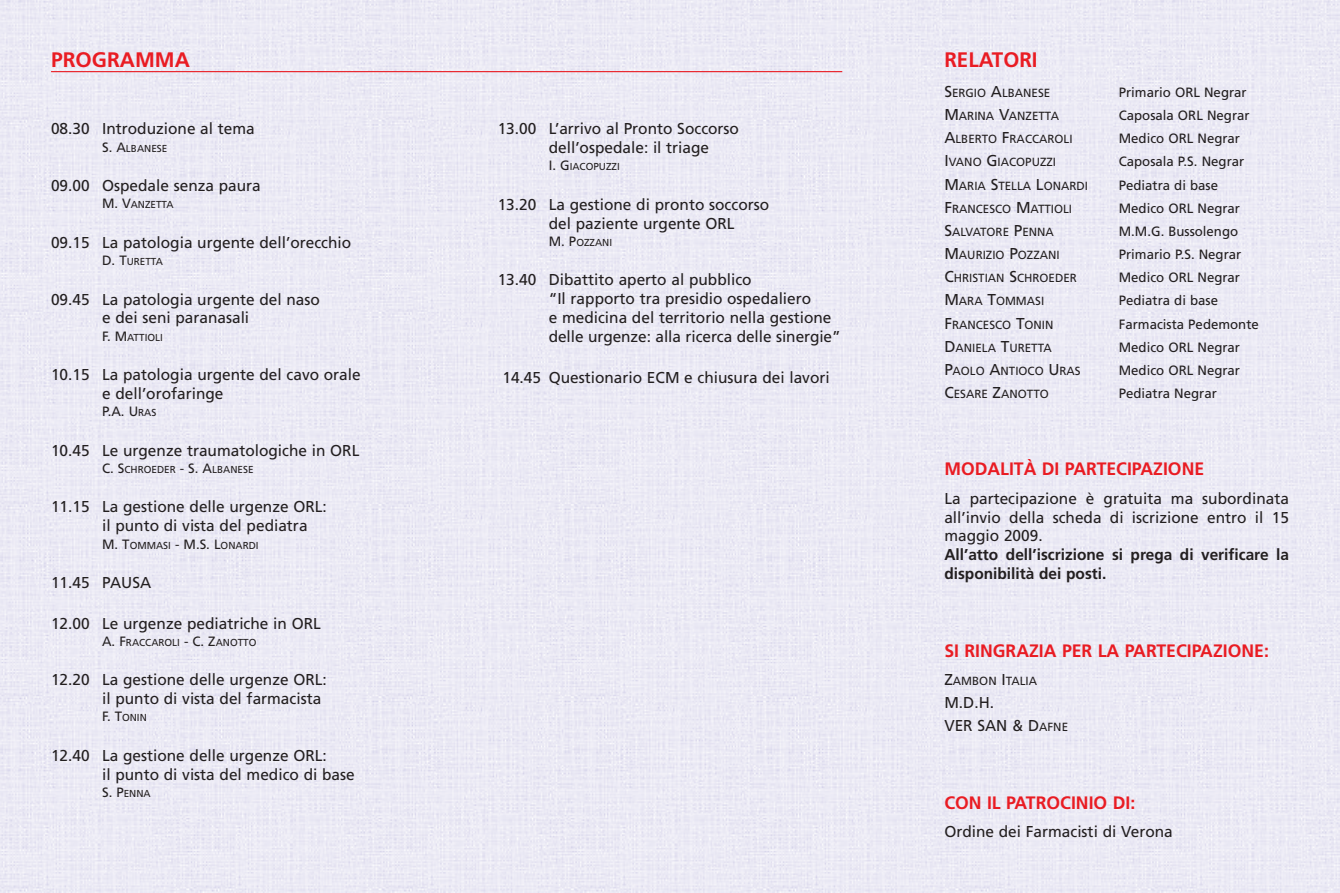
<style>
.page{position:relative;width:1340px;height:893px;background:#fff}
.page>*{position:absolute;margin:0;border:0;box-sizing:border-box;transform-origin:0 0}
.t1{font:700 21px "Frutiger";color:#e91c23}
.t2{font:700 18px "Frutiger";color:#e91c23}
.t3{font:15.75px/18.9px "Frutiger";color:#231f20}
.t4{font:700 15.75px/18.9px "Frutiger";color:#231f20}
.t5{font:13.5px "Frutiger";color:#231f20}
.t6{font:11.85px "Frutiger";color:#231f20}
.t7{font:10.2px "Frutiger";color:#231f20}
.s1{font-size:13.5px}
.s2{font-size:10.2px}
.s3{font-size:15.75px}
.s4{font-size:11.85px}
</style>
<div class="page">
<div style="left:0;top:0;width:1339px;height:893px;background:#ebeaf5"></div>
<hr style="left:51px;top:71px;width:791px;height:1px;background:#e91c23">
<h1 class="t1" style="left:51px;top:51px;width:140px">PROGRAMMA</h1>
<p class="t3" style="left:51px;top:121px;width:205px">08.30 Introduzione al tema</p>
<p class="t7" style="left:102px;top:144px;width:67px"><span class="s1">S. A</span>LBANESE</p>
<p class="t3" style="left:51px;top:177px;width:211px">09.00 Ospedale senza paura</p>
<p class="t7" style="left:102px;top:201px;width:73px"><span class="s1">M. V</span>ANZETTA</p>
<p class="t3" style="left:51px;top:234px;width:302px">09.15 La patologia urgente dell’orecchio</p>
<p class="t7" style="left:102px;top:257px;width:63px"><span class="s1">D. T</span>URETTA</p>
<p class="t3" style="left:102px;top:291px;width:219px;text-indent:-51px">09.45 La patologia urgente del naso e dei seni paranasali</p>
<p class="t7" style="left:102px;top:333px;width:62px"><span class="s1">F. M</span>ATTIOLI</p>
<p class="t3" style="left:102px;top:366px;width:260px;text-indent:-51px">10.15 La patologia urgente del cavo orale e dell’orofaringe</p>
<p class="t5" style="left:102px;top:406px;width:56px">P.A. U<span class="s2">RAS</span></p>
<p class="t3" style="left:51px;top:442px;width:310px">10.45 Le urgenze traumatologiche in ORL</p>
<p class="t7" style="left:102px;top:465px;width:153px"><span class="s1">C. S</span>CHROEDER <span class="s1">- S. A</span>LBANESE</p>
<p class="t3" style="left:102px;top:499px;width:226px;text-indent:-51px">11.15 La gestione delle urgenze ORL: il punto di vista del pediatra</p>
<p class="t7" style="left:102px;top:541px;width:158px"><span class="s1">M. T</span>OMMASI <span class="s1">- M.S. L</span>ONARDI</p>
<p class="t3" style="left:51px;top:574px;width:102px">11.45 PAUSA</p>
<p class="t3" style="left:51px;top:615px;width:271px">12.00 Le urgenze pediatriche in ORL</p>
<p class="t7" style="left:102px;top:638px;width:156px"><span class="s1">A. F</span>RACCAROLI <span class="s1">- C. Z</span>ANOTTO</p>
<p class="t3" style="left:102px;top:672px;width:226px;text-indent:-51px">12.20 La gestione delle urgenze ORL: il punto di vista del farmacista</p>
<p class="t7" style="left:102px;top:714px;width:46px"><span class="s1">F. T</span>ONIN</p>
<p class="t3" style="left:102px;top:747px;width:254px;text-indent:-51px">12.40 La gestione delle urgenze ORL:<br>il punto di vista del medico di base</p>
<p class="t7" style="left:102px;top:789px;width:50px"><span class="s1">S. P</span>ENNA</p>
<p class="t3" style="left:549px;top:120px;width:192px;text-indent:-51px">13.00 L’arrivo al Pronto Soccorso dell’ospedale: il triage</p>
<p class="t7" style="left:549px;top:163px;width:73px"><span class="s1">I. G</span>IACOPUZZI</p>
<p class="t3" style="left:549px;top:196px;width:222px;text-indent:-51px">13.20 La gestione di pronto soccorso del paziente urgente ORL</p>
<p class="t7" style="left:549px;top:238px;width:65px"><span class="s1">M. P</span>OZZANI</p>
<p class="t3" style="left:549px;top:272px;width:293px;text-indent:-51px">13.40 Dibattito aperto al pubblico<br>“Il rapporto tra presidio ospedaliero<br>e medicina del territorio nella gestione delle urgenze: alla ricerca delle sinergie”</p>
<p class="t3" style="left:502px;top:369px;width:329px">14.45 Questionario ECM e chiusura dei lavori</p>
<h1 class="t1" style="left:944px;top:51px;width:95px">RELATORI</h1>
<p class="t6" style="left:944px;top:88px;width:107px"><span class="s3">S</span>ERGIO <span class="s3">A</span>LBANESE</p>
<p class="t5" style="left:1118px;top:87px;width:129px">Primario ORL Negrar</p>
<p class="t6" style="left:944px;top:111px;width:116px"><span class="s3">M</span>ARINA <span class="s3">V</span>ANZETTA</p>
<p class="t5" style="left:1118px;top:110px;width:132px">Caposala ORL Negrar</p>
<p class="t6" style="left:944px;top:134px;width:130px"><span class="s3">A</span>LBERTO <span class="s3">F</span>RACCAROLI</p>
<p class="t5" style="left:1118px;top:133px;width:123px">Medico ORL Negrar</p>
<p class="t6" style="left:944px;top:158px;width:113px"><span class="s3">I</span>VANO <span class="s3">G</span>IACOPUZZI</p>
<p class="t5" style="left:1118px;top:156px;width:127px">Caposala P.S. Negrar</p>
<p class="t6" style="left:944px;top:181px;width:145px"><span class="s3">M</span>ARIA <span class="s3">S</span>TELLA <span class="s3">L</span>ONARDI</p>
<p class="t5" style="left:1118px;top:179px;width:101px">Pediatra di base</p>
<p class="t6" style="left:944px;top:204px;width:129px"><span class="s3">F</span>RANCESCO <span class="s3">M</span>ATTIOLI</p>
<p class="t5" style="left:1118px;top:203px;width:123px">Medico ORL Negrar</p>
<p class="t6" style="left:944px;top:227px;width:111px"><span class="s3">S</span>ALVATORE <span class="s3">P</span>ENNA</p>
<p class="t5" style="left:1118px;top:226px;width:121px">M.M.G. Bussolengo</p>
<p class="t6" style="left:944px;top:250px;width:117px"><span class="s3">M</span>AURIZIO <span class="s3">P</span>OZZANI</p>
<p class="t5" style="left:1118px;top:249px;width:124px">Primario P.S. Negrar</p>
<p class="t6" style="left:944px;top:273px;width:134px"><span class="s3">C</span>HRISTIAN <span class="s3">S</span>CHROEDER</p>
<p class="t5" style="left:1118px;top:272px;width:123px">Medico ORL Negrar</p>
<p class="t6" style="left:944px;top:296px;width:101px"><span class="s3">M</span>ARA <span class="s3">T</span>OMMASI</p>
<p class="t5" style="left:1118px;top:295px;width:101px">Pediatra di base</p>
<p class="t6" style="left:944px;top:320px;width:111px"><span class="s3">F</span>RANCESCO <span class="s3">T</span>ONIN</p>
<p class="t5" style="left:1118px;top:318px;width:142px">Farmacista Pedemonte</p>
<p class="t6" style="left:944px;top:343px;width:109px"><span class="s3">D</span>ANIELA <span class="s3">T</span>URETTA</p>
<p class="t5" style="left:1118px;top:342px;width:123px">Medico ORL Negrar</p>
<p class="t6" style="left:944px;top:366px;width:138px"><span class="s3">P</span>AOLO <span class="s3">A</span>NTIOCO <span class="s3">U</span>RAS</p>
<p class="t5" style="left:1118px;top:365px;width:123px">Medico ORL Negrar</p>
<p class="t6" style="left:944px;top:389px;width:106px"><span class="s3">C</span>ESARE <span class="s3">Z</span>ANOTTO</p>
<p class="t5" style="left:1118px;top:388px;width:100px">Pediatra Negrar</p>
<p class="t2" style="left:944px;top:462px;width:261px">MODALITÀ DI PARTECIPAZIONE</p>
<p class="t3" style="left:944px;top:490px;width:346px;text-align:justify">La partecipazione è gratuita ma subordinata all’invio della scheda di iscrizione entro il 15 maggio 2009.</p>
<p class="t4" style="left:944px;top:547px;width:346px">All’atto dell’iscrizione si prega di verificare la disponibilità dei posti.</p>
<p class="t2" style="left:944px;top:643px;width:326px">SI RINGRAZIA PER LA PARTECIPAZIONE:</p>
<p class="t6" style="left:944px;top:676px;width:94px"><span class="s3">Z</span>AMBON <span class="s3">I</span>TALIA</p>
<p class="t3" style="left:944px;top:692px;width:125px;line-height:23.1px">M.D.H.<br>VER SAN &amp; D<span class="s4">AFNE</span></p>
<p class="t2" style="left:944px;top:795px;width:192px">CON IL PATROCINIO DI:</p>
<p class="t3" style="left:944px;top:823px;width:230px">Ordine dei Farmacisti di Verona</p>
</div>
